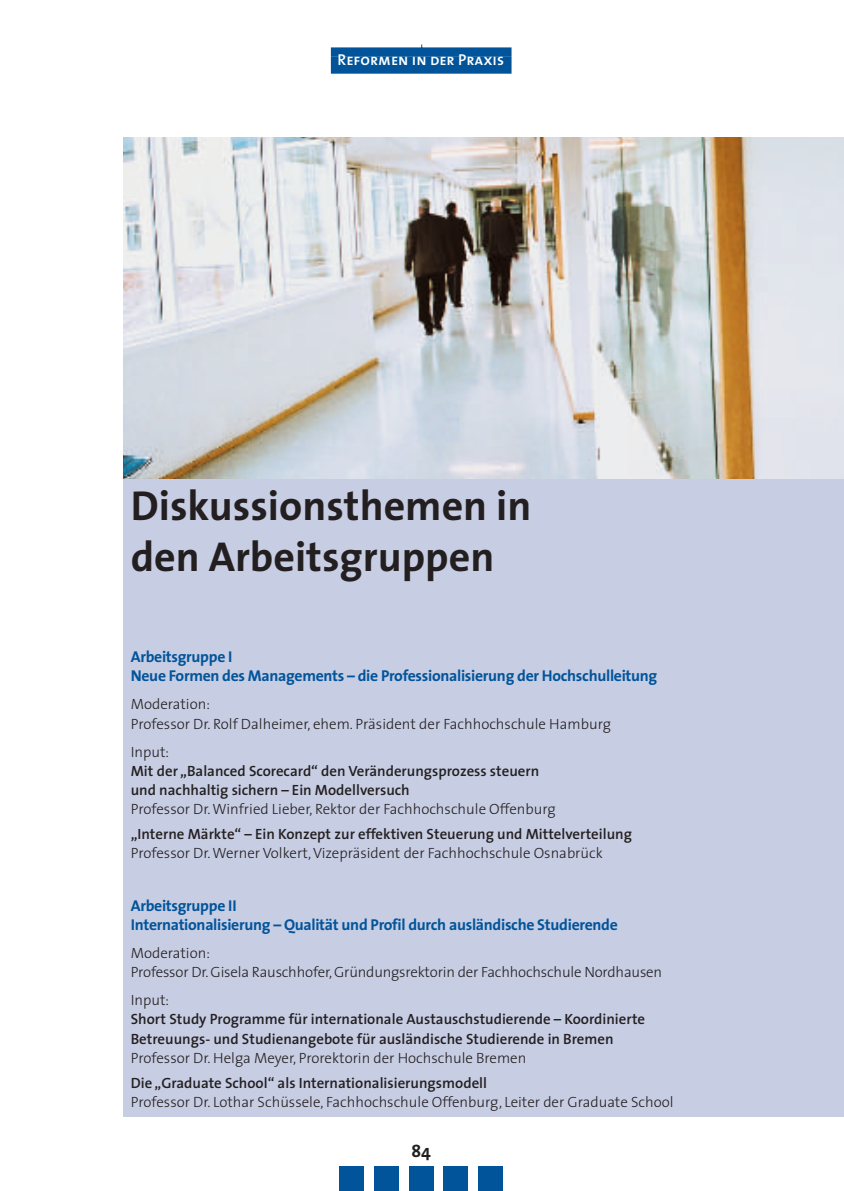
<style>
.page{position:relative;width:844px;height:1191px;background:#fff}
.page>*{position:absolute;margin:0;border:0;box-sizing:border-box;transform-origin:0 0}
.t1{font:700 42px/50.4px "The Sans";color:#231f20}
.t2{font:700 17.5px "The Sans";color:#231f20}
.t3{font:700 15.75px/18.9px "The Sans";letter-spacing:-.02em;color:#01549a}
.t4{font:15.75px "The Sans Semi Bold Caps";color:#fff}
.t5{font:300 14.88px/19.2px "The Sans";color:#231f20}
.t6{font:600 14.88px/19.2px "The Sans";color:#231f20}
.s1{color:#01549a}
</style>
<div class="page">
<div style="left:123px;top:473px;width:720px;height:643px;background:#c7cde3"></div>
<div style="left:339px;top:1166px;width:25px;height:25px;background:#01549a"></div>
<div style="left:374px;top:1166px;width:25px;height:25px;background:#01549a"></div>
<div style="left:408px;top:1166px;width:25px;height:25px;background:#01549a"></div>
<div style="left:443px;top:1166px;width:25px;height:25px;background:#01549a"></div>
<div style="left:478px;top:1166px;width:25px;height:25px;background:#01549a"></div>
<div style="left:331px;top:47px;width:180px;height:9px;background:#01549a"></div>
<div style="left:331px;top:56px;width:180px;height:18px;background:#01549a"></div>
<img style="left:123px;top:137px;width:720px;height:341px">
<p class="t4" style="left:337px;top:50px;width:175px">Reformen in der Praxis<span class="s1">..</span></p>
<h1 class="t1" style="left:131px;top:485px;width:402px">Diskussionsthemen in den Arbeitsgruppen</h1>
<p class="t3" style="left:131px;top:649px;width:528px">Arbeitsgruppe I<br>Neue Formen des Managements – die Professionalisierung der Hochschulleitung</p>
<p class="t5" style="left:131px;top:696px;width:481px">Moderation:<br>Professor Dr. Rolf Dalheimer, ehem. Präsident der Fachhochschule Hamburg</p>
<p class="t5" style="left:131px;top:743px;width:40px">Input:</p>
<p class="t6" style="left:131px;top:762px;width:410px">Mit der „Balanced Scorecard“ den Veränderungsprozess steuern und nachhaltig sichern – Ein Modellversuch</p>
<p class="t5" style="left:131px;top:801px;width:426px">Professor Dr. Winfried Lieber, Rektor der Fachhochschule Offenburg</p>
<p class="t6" style="left:131px;top:825px;width:502px">„Interne Märkte“ – Ein Konzept zur effektiven Steuerung und Mittelverteilung</p>
<p class="t5" style="left:131px;top:845px;width:473px">Professor Dr. Werner Volkert, Vizepräsident der Fachhochschule Osnabrück</p>
<p class="t3" style="left:131px;top:897px;width:488px">Arbeitsgruppe II<br>Internationalisierung – Qualität und Profil durch ausländische Studierende</p>
<p class="t5" style="left:131px;top:944px;width:533px">Moderation:<br>Professor Dr. Gisela Rauschhofer, Gründungsrektorin der Fachhochschule Nordhausen</p>
<p class="t5" style="left:131px;top:992px;width:40px">Input:</p>
<p class="t6" style="left:131px;top:1011px;width:515px">Short Study Programme für internationale Austauschstudierende – Koordinierte<br>Betreuungs- und Studienangebote für ausländische Studierende in Bremen</p>
<p class="t5" style="left:131px;top:1049px;width:397px">Professor Dr. Helga Meyer, Prorektorin der Hochschule Bremen</p>
<p class="t6" style="left:131px;top:1074px;width:358px">Die „Graduate School“ als Internationalisierungsmodell</p>
<p class="t5" style="left:131px;top:1093px;width:544px">Professor Dr. Lothar Schüssele, Fachhochschule Offenburg, Leiter der Graduate School</p>
<p class="t2" style="left:411px;top:1144px;width:21px">84</p>
</div>
